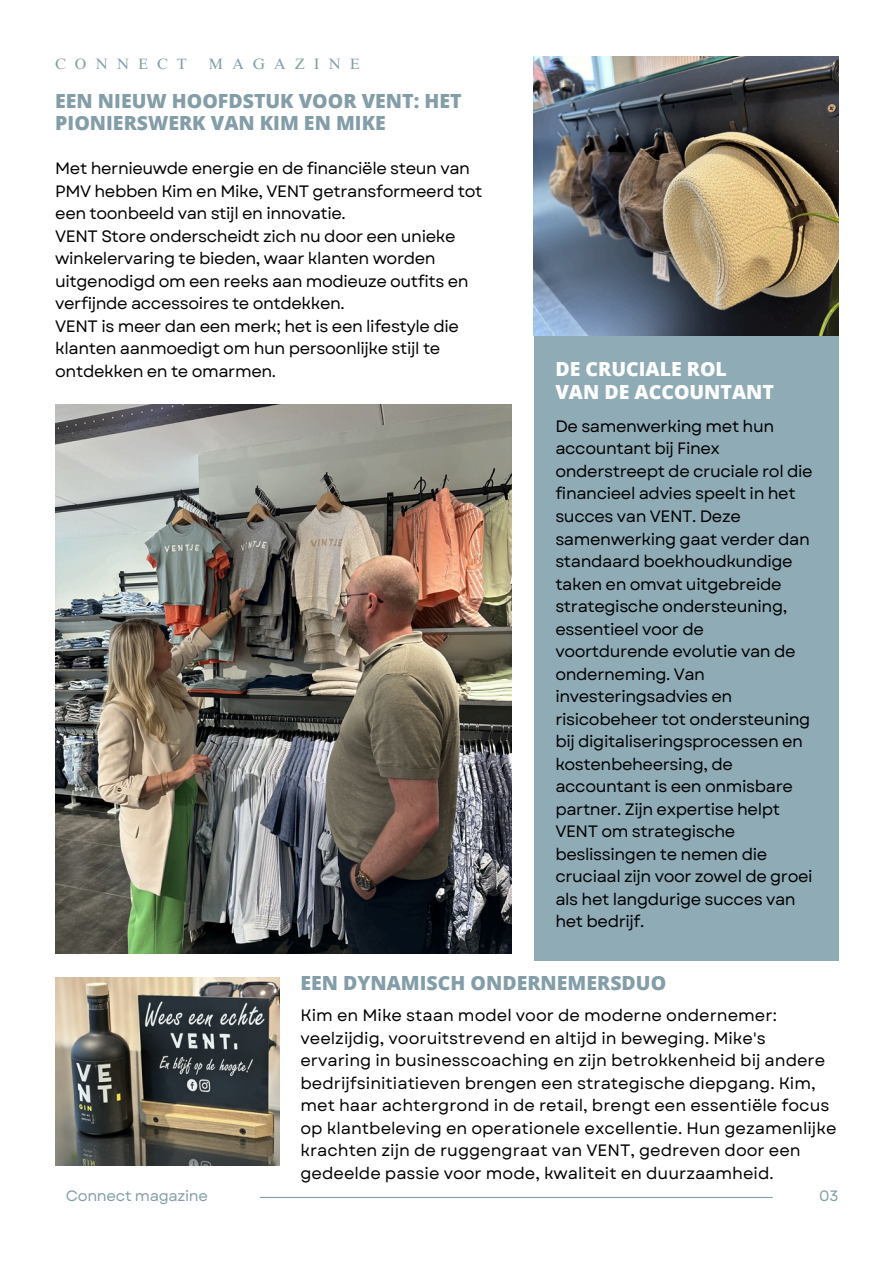
<style>
.page{position:relative;width:894px;height:1264px;background:#fff}
.page>*{position:absolute;margin:0;border:0;box-sizing:border-box;transform-origin:0 0}
.t1{font:800 19.5px/22.5px "Open Sans";color:#839ea8}
.t2{font:800 19.5px/22.5px "Open Sans";color:#fff}
.t3{font:16.5px/22.5px "Garet";letter-spacing:-.025em;color:#000}
.t4{font:16.5px/22.5px "Garet";color:#000}
.t5{font:15px "Garet";letter-spacing:-.02em;color:#839ea8}
.t6{font:15px "Times NRMT Pro";letter-spacing:.595em;color:#839ea8}
</style>
<div class="page">
<img style="left:533px;top:57px;width:305px;height:279px">
<img style="left:55px;top:404px;width:456px;height:550px">
<div style="left:533px;top:336px;width:305px;height:624px;background:#8fabb6"></div>
<hr style="left:260px;top:1196px;width:512px;height:1px;background:#839ea8">
<img style="left:55px;top:977px;width:224px;height:187px">
<p class="t6" style="left:55px;top:58px;width:133px">CONNECT</p>
<p class="t6" style="left:208px;top:58px;width:153px">MAGAZINE</p>
<p class="t1" style="left:55px;top:89px;width:408px">EEN NIEUW HOOFDSTUK VOOR VENT: HET<br>PIONIERSWERK VAN KIM EN MIKE</p>
<p class="t3" style="left:55px;top:157px;width:416px">Met hernieuwde energie en de financiële steun van</p>
<p class="t3" style="left:55px;top:180px;width:428px">PMV hebben Kim en Mike, VENT getransformeerd tot een toonbeeld van stijl en innovatie.</p>
<p class="t3" style="left:55px;top:225px;width:415px">VENT Store onderscheidt zich nu door een unieke winkelervaring te bieden, waar klanten worden uitgenodigd om een reeks aan modieuze outfits en verfijnde accessoires te ontdekken.</p>
<h1 class="t3" style="left:55px;top:315px;width:405px">VENT is meer dan een merk; het is een lifestyle die klanten aanmoedigt om hun persoonlijke stijl te ontdekken en te omarmen.</h1>
<p class="t2" style="left:555px;top:357px;width:220px">DE CRUCIALE ROL<br>VAN DE ACCOUNTANT</p>
<p class="t3" style="left:555px;top:415px;width:259px">De samenwerking met hun accountant bij Finex onderstreept de cruciale rol die financieel advies speelt in het succes van VENT. Deze samenwerking gaat verder dan standaard boekhoudkundige taken en omvat uitgebreide strategische ondersteuning, essentieel voor de voortdurende evolutie van de onderneming. Van investeringsadvies en risicobeheer tot ondersteuning bij digitaliseringsprocessen en kostenbeheersing, de accountant is een onmisbare partner. Zijn expertise helpt<br>VENT om strategische beslissingen te nemen die cruciaal zijn voor zowel de groei als het langdurige succes van het bedrijf.</p>
<p class="t1" style="left:300px;top:970px;width:367px">EEN DYNAMISCH ONDERNEMERSDUO</p>
<p class="t5" style="left:66px;top:1184px;width:143px">Connect magazine</p>
<p class="t4" style="left:300px;top:1004px;width:537px">Kim en Mike staan model voor de moderne ondernemer: veelzijdig, vooruitstrevend en altijd in beweging. Mike's ervaring in businesscoaching en zijn betrokkenheid bij andere bedrijfsinitiatieven brengen een strategische diepgang. Kim, met haar achtergrond in de retail, brengt een essentiële focus op klantbeleving en operationele excellentie. Hun gezamenlijke krachten zijn de ruggengraat van VENT, gedreven door een gedeelde passie voor mode, kwaliteit en duurzaamheid.</p>
<h1 class="t5" style="left:819px;top:1184px;width:21px">03</h1>
</div>
